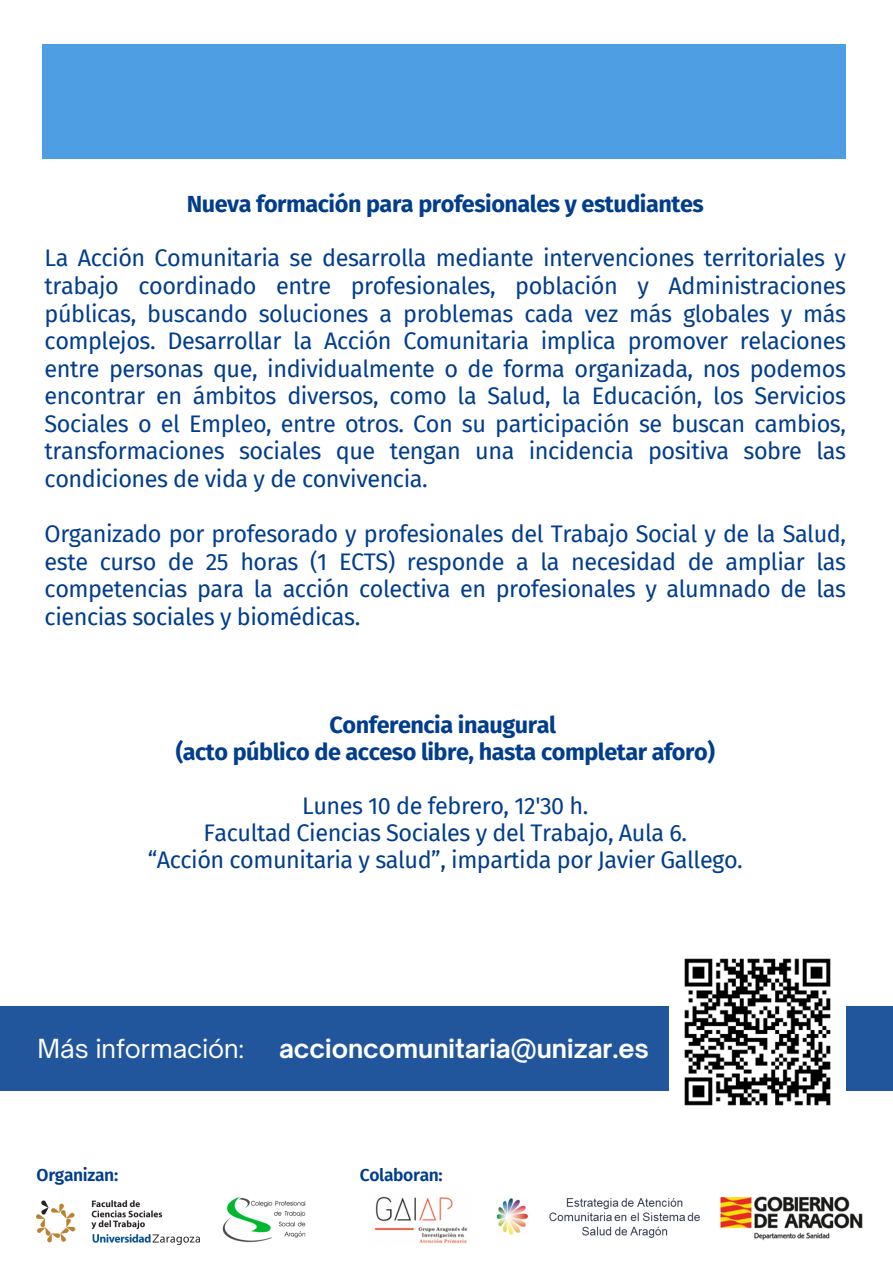
<style>
.page{position:relative;width:893px;height:1263px;background:#fff}
.page>*{position:absolute;margin:0;border:0;box-sizing:border-box;transform-origin:0 0}
.t1{font:700 25.2px "Open Sauce One";color:#fff}
.t2{font:25.2px "Open Sauce One";color:#fff}
.t3{font:23.4px/27.6px "Fira Sans";letter-spacing:-.02em;color:#013d8d;text-align:justify}
.t4{font:700 23.4px/27px "Fira Sans";letter-spacing:-.02em;color:#013d8d;text-align:center}
.t5{font:600 17.4px "Fira Sans";letter-spacing:-.02em;color:#013d8d}
</style>
<div class="page">
<div style="left:0;top:1006px;width:893px;height:85px;background:#22569c"></div>
<img style="left:669px;top:958px;width:177px;height:148px">
<img style="left:37px;top:1200px;width:162px;height:44px">
<img style="left:222px;top:1196px;width:84px;height:46px">
<img style="left:720px;top:1196px;width:143px;height:45px">
<img style="left:374px;top:1196px;width:94px;height:47px">
<img style="left:496px;top:1198px;width:204px;height:40px">
<div style="left:42px;top:45px;width:803px;height:114px;background:#4d9ee2"></div>
<h1 class="t4" style="left:187px;top:191px;width:518px">Nueva formación para profesionales y estudiantes</h1>
<h2 class="t3" style="left:45px;top:245px;width:803px">La Acción Comunitaria se desarrolla mediante intervenciones territoriales y trabajo coordinado entre profesionales, población y Administraciones públicas, buscando soluciones a problemas cada vez más globales y más complejos. Desarrollar la Acción Comunitaria implica promover relaciones entre personas que, individualmente o de forma organizada, nos podemos encontrar en ámbitos diversos, como la Salud, la Educación, los Servicios Sociales o el Empleo, entre otros. Con su participación se buscan cambios, transformaciones sociales que tengan una incidencia positiva sobre las condiciones de vida y de convivencia.</h2>
<p class="t3" style="left:45px;top:520px;width:803px">Organizado por profesorado y profesionales del Trabajo Social y de la Salud, este curso de 25 horas (1 ECTS) responde a la necesidad de ampliar las competencias para la acción colectiva en profesionales y alumnado de las ciencias sociales y biomédicas.</p>
<p class="t4" style="left:176px;top:712px;width:541px">Conferencia inaugural<br>(acto público de acceso libre, hasta completar aforo)</p>
<h2 class="t3" style="left:302px;top:793px;width:288px">Lunes 10 de febrero, 12'30 h.</h2>
<p class="t3" style="left:148px;top:820px;width:596px;line-height:27px;text-align:center">Facultad Ciencias Sociales y del Trabajo, Aula 6.<br>“Acción comunitaria y salud”, impartida por Javier Gallego.</p>
<h1 class="t2" style="left:38px;top:1033px;width:208px">Más información:</h1>
<h1 class="t1" style="left:279px;top:1033px;width:371px">accioncomunitaria@unizar.es</h1>
<h2 class="t5" style="left:37px;top:1164px;width:83px">Organizan:</h2>
<h2 class="t5" style="left:360px;top:1164px;width:84px">Colaboran:</h2>
</div>
